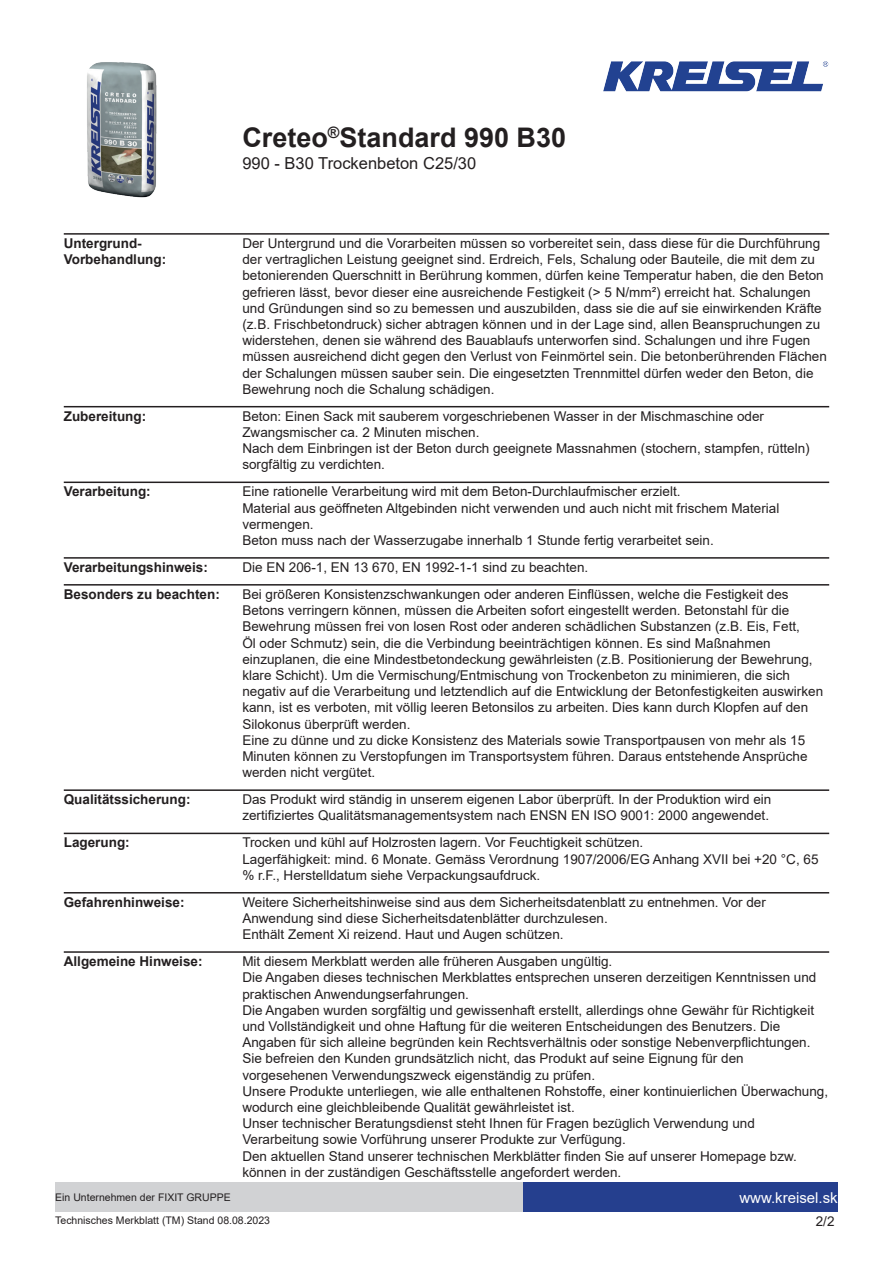
<style>
.page{position:relative;width:893px;height:1263px;background:#fff}
.page>*{position:absolute;margin:0;border:0;box-sizing:border-box;transform-origin:0 0}
.t1{font:700 27px "Arial";color:#231f20}
.t2{font:16.5px "Arial";color:#231f20}
.t3{font:15px "Arial";color:#fff}
.t4{font:13.5px/16.2px "Arial";color:#231f20}
.t5{font:700 13.5px/16.2px "Arial";color:#231f20}
.t6{font:10.5px "Arial";color:#231f20}
</style>
<div class="page">
<img style="left:87px;top:62px;width:70px;height:136px">
<img style="left:603px;top:61px;width:226px;height:31px">
<div style="left:523px;top:1182px;width:315px;height:30px;background:#253f8e"></div>
<div style="left:55px;top:1182px;width:468px;height:30px;background:#d1d2d4"></div>
<hr style="left:64px;top:233px;width:765px;height:2px;background:#231f20">
<hr style="left:64px;top:406px;width:765px;height:1px;background:#231f20">
<hr style="left:64px;top:482px;width:765px;height:1px;background:#231f20">
<hr style="left:64px;top:557px;width:765px;height:2px;background:#231f20">
<hr style="left:64px;top:584px;width:765px;height:2px;background:#231f20">
<hr style="left:64px;top:789px;width:765px;height:2px;background:#231f20">
<hr style="left:64px;top:833px;width:765px;height:1px;background:#231f20">
<hr style="left:64px;top:892px;width:765px;height:1px;background:#231f20">
<hr style="left:64px;top:951px;width:765px;height:2px;background:#231f20">
<h1 class="t1" style="left:242px;top:119px;width:325px">Creteo<sup>®</sup>Standard 990 B30</h1>
<p class="t2" style="left:242px;top:152px;width:235px">990 - B30 Trockenbeton C25/30</p>
<p class="t5" style="left:64px;top:235px;width:104px">Untergrund-<br>Vorbehandlung:</p>
<p class="t4" style="left:242px;top:235px;width:586px">Der Untergrund und die Vorarbeiten müssen so vorbereitet sein, dass diese für die Durchführung der vertraglichen Leistung geeignet sind. Erdreich, Fels, Schalung oder Bauteile, die mit dem zu betonierenden Querschnitt in Berührung kommen, dürfen keine Temperatur haben, die den Beton gefrieren lässt, bevor dieser eine ausreichende Festigkeit (&gt; 5 N/mm²) erreicht hat. Schalungen und Gründungen sind so zu bemessen und auszubilden, dass sie die auf sie einwirkenden Kräfte (z.B. Frischbetondruck) sicher abtragen können und in der Lage sind, allen Beanspruchungen zu widerstehen, denen sie während des Bauablaufs unterworfen sind. Schalungen und ihre Fugen müssen ausreichend dicht gegen den Verlust von Feinmörtel sein. Die betonberührenden Flächen der Schalungen müssen sauber sein. Die eingesetzten Trennmittel dürfen weder den Beton, die Bewehrung noch die Schalung schädigen.</p>
<p class="t5" style="left:64px;top:408px;width:84px">Zubereitung:</p>
<p class="t4" style="left:242px;top:408px;width:569px">Beton: Einen Sack mit sauberem vorgeschriebenen Wasser in der Mischmaschine oder Zwangsmischer ca. 2 Minuten mischen.<br>Nach dem Einbringen ist der Beton durch geeignete Massnahmen (stochern, stampfen, rütteln) sorgfältig zu verdichten.</p>
<p class="t5" style="left:64px;top:484px;width:89px">Verarbeitung:</p>
<p class="t4" style="left:242px;top:483px;width:538px">Eine rationelle Verarbeitung wird mit dem Beton-Durchlaufmischer erzielt.<br>Material aus geöffneten Altgebinden nicht verwenden und auch nicht mit frischem Material vermengen.<br>Beton muss nach der Wasserzugabe innerhalb 1 Stunde fertig verarbeitet sein.</p>
<p class="t5" style="left:64px;top:559px;width:146px">Verarbeitungshinweis:</p>
<p class="t4" style="left:242px;top:559px;width:347px">Die EN 206-1, EN 13 670, EN 1992-1-1 sind zu beachten.</p>
<p class="t5" style="left:64px;top:586px;width:158px">Besonders zu beachten:</p>
<p class="t4" style="left:242px;top:586px;width:582px">Bei größeren Konsistenzschwankungen oder anderen Einflüssen, welche die Festigkeit des Betons verringern können, müssen die Arbeiten sofort eingestellt werden. Betonstahl für die Bewehrung müssen frei von losen Rost oder anderen schädlichen Substanzen (z.B. Eis, Fett,<br>Öl oder Schmutz) sein, die die Verbindung beeinträchtigen können. Es sind Maßnahmen einzuplanen, die eine Mindestbetondeckung gewährleisten (z.B. Positionierung der Bewehrung, klare Schicht). Um die Vermischung/Entmischung von Trockenbeton zu minimieren, die sich negativ auf die Verarbeitung und letztendlich auf die Entwicklung der Betonfestigkeiten auswirken kann, ist es verboten, mit völlig leeren Betonsilos zu arbeiten. Dies kann durch Klopfen auf den Silokonus überprüft werden.<br>Eine zu dünne und zu dicke Konsistenz des Materials sowie Transportpausen von mehr als 15<br>Minuten können zu Verstopfungen im Transportsystem führen. Daraus entstehende Ansprüche werden nicht vergütet.</p>
<p class="t5" style="left:64px;top:791px;width:128px">Qualitätssicherung:</p>
<p class="t4" style="left:242px;top:791px;width:530px">Das Produkt wird ständig in unserem eigenen Labor überprüft. In der Produktion wird ein zertifiziertes Qualitätsmanagementsystem nach ENSN EN ISO 9001: 2000 angewendet.</p>
<p class="t5" style="left:64px;top:835px;width:68px">Lagerung:</p>
<p class="t4" style="left:242px;top:834px;width:578px">Trocken und kühl auf Holzrosten lagern. Vor Feuchtigkeit schützen.<br>Lagerfähigkeit: mind. 6 Monate. Gemäss Verordnung 1907/2006/EG Anhang XVII bei +20 °C, 65 % r.F., Herstelldatum siehe Verpackungsaufdruck.</p>
<p class="t5" style="left:64px;top:894px;width:122px">Gefahrenhinweise:</p>
<p class="t4" style="left:242px;top:894px;width:525px">Weitere Sicherheitshinweise sind aus dem Sicherheitsdatenblatt zu entnehmen. Vor der<br>Anwendung sind diese Sicherheitsdatenblätter durchzulesen.<br>Enthält Zement Xi reizend. Haut und Augen schützen.</p>
<p class="t5" style="left:64px;top:953px;width:140px">Allgemeine Hinweise:</p>
<p class="t4" style="left:242px;top:953px;width:587px">Mit diesem Merkblatt werden alle früheren Ausgaben ungültig.<br>Die Angaben dieses technischen Merkblattes entsprechen unseren derzeitigen Kenntnissen und praktischen Anwendungserfahrungen.<br>Die Angaben wurden sorgfältig und gewissenhaft erstellt, allerdings ohne Gewähr für Richtigkeit und Vollständigkeit und ohne Haftung für die weiteren Entscheidungen des Benutzers. Die Angaben für sich alleine begründen kein Rechtsverhältnis oder sonstige Nebenverpflichtungen.<br>Sie befreien den Kunden grundsätzlich nicht, das Produkt auf seine Eignung für den vorgesehenen Verwendungszweck eigenständig zu prüfen.<br>Unsere Produkte unterliegen, wie alle enthaltenen Rohstoffe, einer kontinuierlichen Überwachung, wodurch eine gleichbleibende Qualität gewährleistet ist.<br>Unser technischer Beratungsdienst steht Ihnen für Fragen bezüglich Verwendung und Verarbeitung sowie Vorführung unserer Produkte zur Verfügung.<br>Den aktuellen Stand unserer technischen Merkblätter finden Sie auf unserer Homepage bzw. können in der zuständigen Geschäftsstelle angefordert werden.</p>
<p class="t6" style="left:55px;top:1190px;width:177px">Ein Unternehmen der FIXIT GRUPPE</p>
<p class="t3" style="left:739px;top:1187px;width:100px">www.kreisel.sk</p>
<p class="t6" style="left:55px;top:1213px;width:216px">Technisches Merkblatt (TM) Stand 08.08.2023</p>
<p class="t4" style="left:816px;top:1213px;width:20px">2/2</p>
</div>
